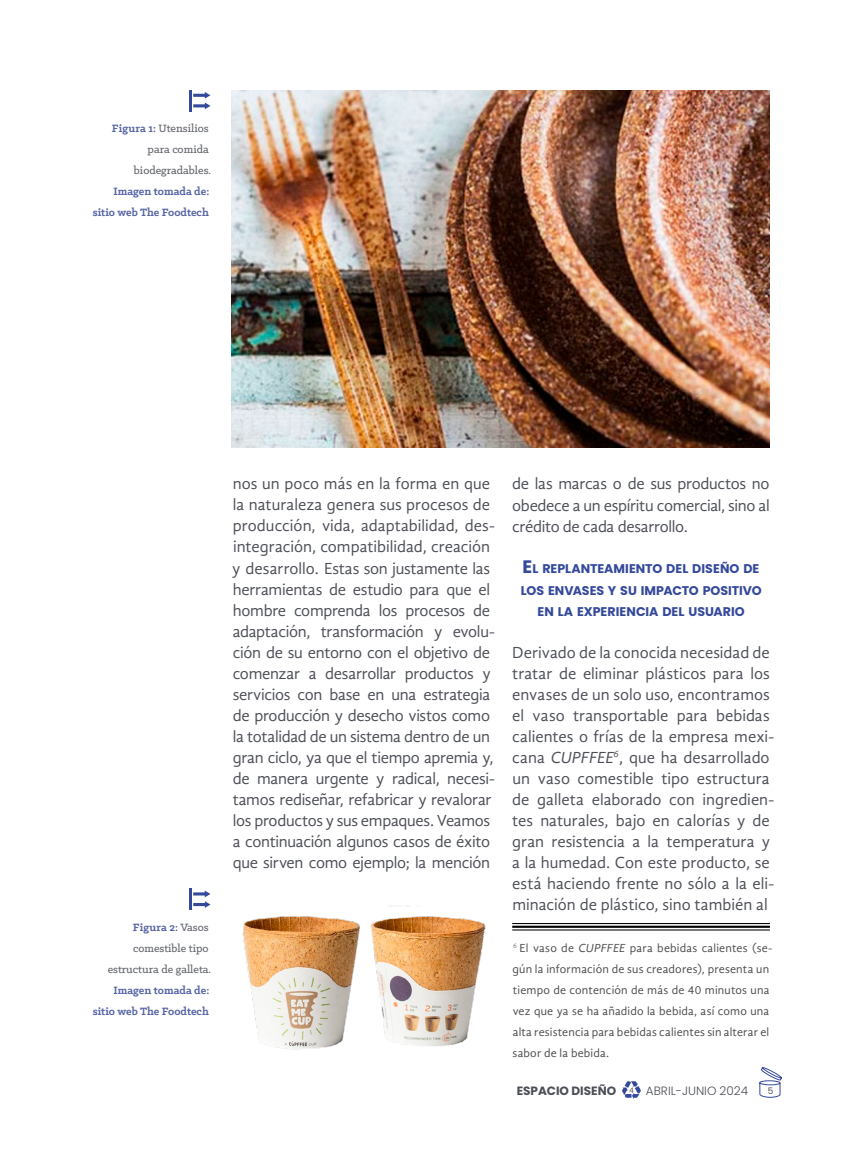
<style>
.page{position:relative;width:851px;height:1149px;background:#fff}
.page>*{position:absolute;margin:0;border:0;box-sizing:border-box;transform-origin:0 0}
.t1{font:16.5px/21px "Gandhi Sans";letter-spacing:-.01em;color:#4b4e56}
.t2{font:700 12.6px/21px "Poppins";color:#34499b;text-align:center}
.t3{font:12px/21px "Gandhi Sans";letter-spacing:.015em;color:#4b4b4b}
.t4{font:500 12px/21px "Klinic Slab";color:#63666c;text-align:right}
.t5{font:700 12px/21px "Klinic Slab";color:#5563a4;text-align:right}
.t6{font:300 12px "Poppins";color:#4b4e56}
.t7{font:700 12px "Poppins";color:#4b4e56}
.t8{font:9px "Poppins";color:#4b4e56}
.s1{font-weight:700;color:#5563a4}
.s2{font-size:18px}
.s3{font-style:italic}
</style>
<div class="page">
<svg style="left:759px;top:1067px;width:23px;height:30px"></svg>
<svg style="left:622px;top:1081px;width:18px;height:17px"></svg>
<svg style="left:193px;top:92px;width:17px;height:17px"></svg>
<hr style="left:189px;top:90px;width:3px;height:21px;background:#34499b">
<img style="left:232px;top:91px;width:537px;height:356px">
<hr style="left:512px;top:922px;width:257px;height:1px;background:#000">
<hr style="left:512px;top:925px;width:257px;height:2px;background:#000">
<hr style="left:512px;top:929px;width:257px;height:1px;background:#000">
<img style="left:242px;top:905px;width:244px;height:145px">
<svg style="left:193px;top:890px;width:17px;height:17px"></svg>
<hr style="left:189px;top:888px;width:3px;height:21px;background:#34499b">
<p class="t4" style="left:112px;top:117px;width:101px"><span class="s1">Figura 1:</span> Utensilios para comida biodegradables.</p>
<p class="t5" style="left:93px;top:180px;width:118px">Imagen tomada de: sitio web The Foodtech</p>
<p class="t4" style="left:108px;top:915px;width:105px"><span class="s1">Figura 2:</span> Vasos comestible tipo estructura de galleta.</p>
<p class="t5" style="left:93px;top:978px;width:118px">Imagen tomada de: sitio web The Foodtech</p>
<p class="t1" style="left:232px;top:473px;width:264px">nos un poco más en la forma en que la naturaleza genera sus procesos de producción, vida, adaptabilidad, des&shy;integración, compatibilidad, creación y desarrollo. Estas son justamente las herramientas de estudio para que el hombre comprenda los procesos de adaptación, transformación y evolu&shy;ción de su entorno con el objetivo de comenzar a desarrollar productos y servicios con base en una estrategia de producción y desecho vistos como la totalidad de un sistema dentro de un gran ciclo, ya que el tiempo apremia y, de manera urgente y radical, necesi&shy;tamos rediseñar, refabricar y revalorar los productos y sus empaques. Veamos a continuación algunos casos de éxito que sirven como ejemplo; la mención</p>
<p class="t1" style="left:512px;top:473px;width:259px;text-align:justify">de las marcas o de sus productos no obedece a un espíritu comercial, sino al crédito de cada desarrollo.</p>
<p class="t2" style="left:520px;top:558px;width:242px"><span class="s2">E</span>L REPLANTEAMIENTO DEL DISEÑO DE<br>LOS ENVASES Y SU IMPACTO POSITIVO<br>EN LA EXPERIENCIA DEL USUARIO</p>
<p class="t1" style="left:512px;top:641px;width:263px">Derivado de la conocida necesidad de tratar de eliminar plásticos para los envases de un solo uso, encontramos el vaso transportable para bebidas calientes o frías de la empresa mexi&shy;cana <span class="s3">CUPFFEE</span><sup>6</sup>, que ha desarrollado un vaso comestible tipo estructura de galleta elaborado con ingredien&shy;tes naturales, bajo en calorías y de gran resistencia a la temperatura y a la humedad. Con este producto, se está haciendo frente no sólo a la eli&shy;minación de plástico, sino también al</p>
<p class="t3" style="left:512px;top:936px;width:261px"><sup>6</sup> El vaso de <span class="s3">CUPFFEE</span> para bebidas calientes (se&shy;gún la información de sus creadores), presenta un tiempo de contención de más de 40 minutos una vez que ya se ha añadido la bebida, así como una alta resistencia para bebidas calientes sin alterar el sabor de la bebida.</p>
<p class="t7" style="left:516px;top:1083px;width:101px">ESPACIO DISEÑO</p>
<p class="t6" style="left:646px;top:1083px;width:104px">ABRIL-JUNIO 2024</p>
<p class="t8" style="left:767px;top:1085px;width:7px">5</p>
</div>
